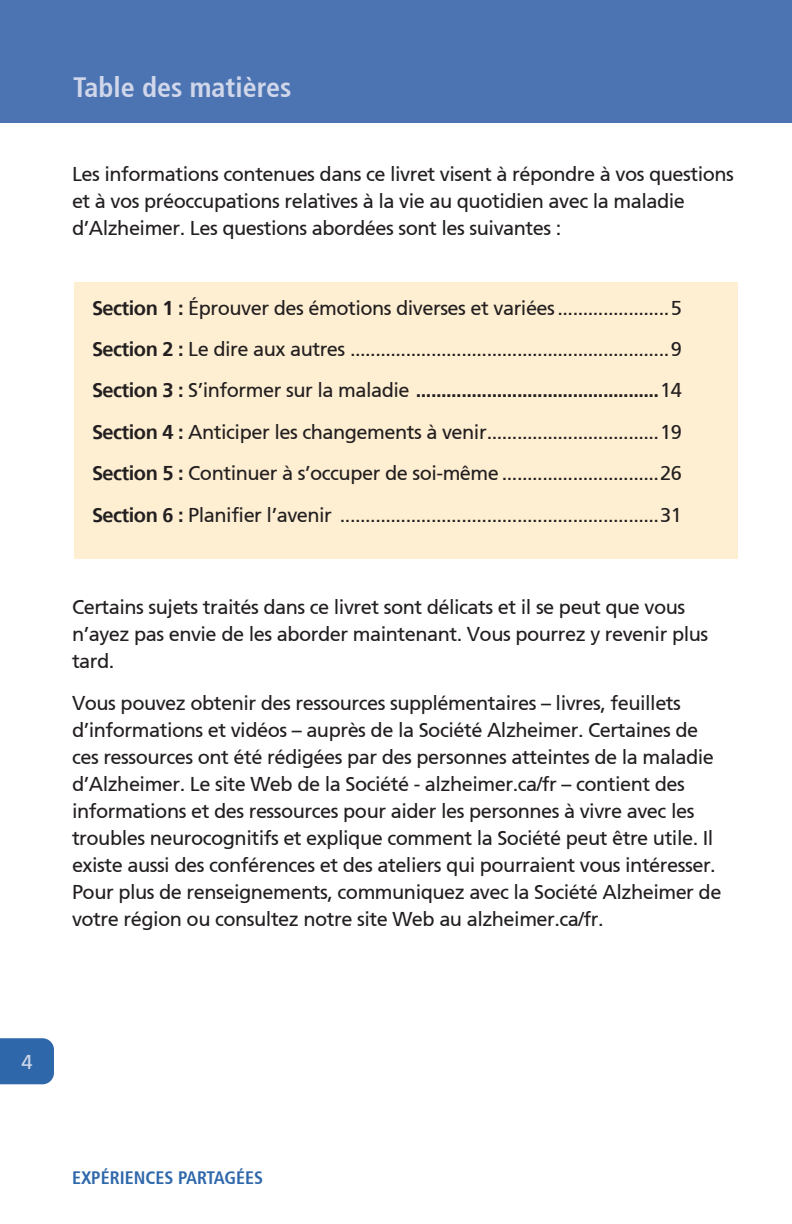
<style>
.page{position:relative;width:792px;height:1224px;background:#fff}
.page>*{position:absolute;margin:0;border:0;box-sizing:border-box;transform-origin:0 0}
.t1{font:700 condensed 28px "Frutiger 67";color:#d0d7ea}
.body_text{font:20px/27px "Frutiger 55 Roman";letter-spacing:-.025em;color:#231f20}
.body_text-2{font:700 20px "Frutiger 65";letter-spacing:-.025em;color:#231f20}
.t2{font:20px "Frutiger 55 Roman";color:#d0d7ea}
.t3{font:700 condensed 18px "Frutiger 67";color:#2e68aa}
.s1{font-family:"Frutiger 65";font-weight:700}
.s2{font-family:"Frutiger 55 Roman";font-weight:400}
</style>
<div class="page">
<div style="left:0;top:0;width:792px;height:122px;background:#4d74b2"></div>
<div style="left:0;top:1038px;width:54px;height:46px;background:#2e68aa"></div>
<div style="left:74px;top:282px;width:664px;height:277px;background:#feefd2"></div>
<p class="t1" style="left:73px;top:71px;width:220px">Table des matières</p>
<p class="body_text" style="left:72px;top:160px;width:664px">Les informations contenues dans ce livret visent à répondre à vos questions et à vos préoccupations relatives à la vie au quotidien avec la maladie d’Alzheimer. Les questions abordées sont les suivantes :</p>
<p class="body_text" style="left:92px;top:294px;width:591px"><span class="s1">Section 1 :</span> Éprouver des émotions diverses et variées......................5</p>
<p class="body_text" style="left:92px;top:336px;width:591px"><span class="s1">Section 2 :</span> Le dire aux autres ...............................................................9</p>
<p class="body_text-2" style="left:92px;top:379px;width:591px">Section 3 : <span class="s2">S’informer sur la maladie</span> ................................................<span class="s2">14</span></p>
<p class="body_text" style="left:92px;top:418px;width:591px"><span class="s1">Section 4 :</span> Anticiper les changements à venir..................................19</p>
<p class="body_text" style="left:92px;top:460px;width:591px"><span class="s1">Section 5 :</span> Continuer à s’occuper de soi-même ...............................26</p>
<p class="body_text" style="left:92px;top:501px;width:591px"><span class="s1">Section 6 :</span> Planifier l’avenir ...............................................................31</p>
<p class="body_text" style="left:72px;top:594px;width:638px">Certains sujets traités dans ce livret sont délicats et il se peut que vous n’ayez pas envie de les aborder maintenant. Vous pourrez y revenir plus tard.</p>
<p class="body_text" style="left:72px;top:689px;width:651px">Vous pouvez obtenir des ressources supplémentaires – livres, feuillets d’informations et vidéos – auprès de la Société Alzheimer. Certaines de ces ressources ont été rédigées par des personnes atteintes de la maladie d’Alzheimer. Le site Web de la Société - alzheimer.ca/fr – contient des informations et des ressources pour aider les personnes à vivre avec les troubles neurocognitifs et explique comment la Société peut être utile. Il existe aussi des conférences et des ateliers qui pourraient vous intéresser.<br>Pour plus de renseignements, communiquez avec la Société Alzheimer de votre région ou consultez notre site Web au alzheimer.ca/fr.</p>
<p class="t2" style="left:21px;top:1050px;width:13px">4</p>
<p class="t3" style="left:72px;top:1167px;width:193px">EXPÉRIENCES PARTAGÉES</p>
</div>
